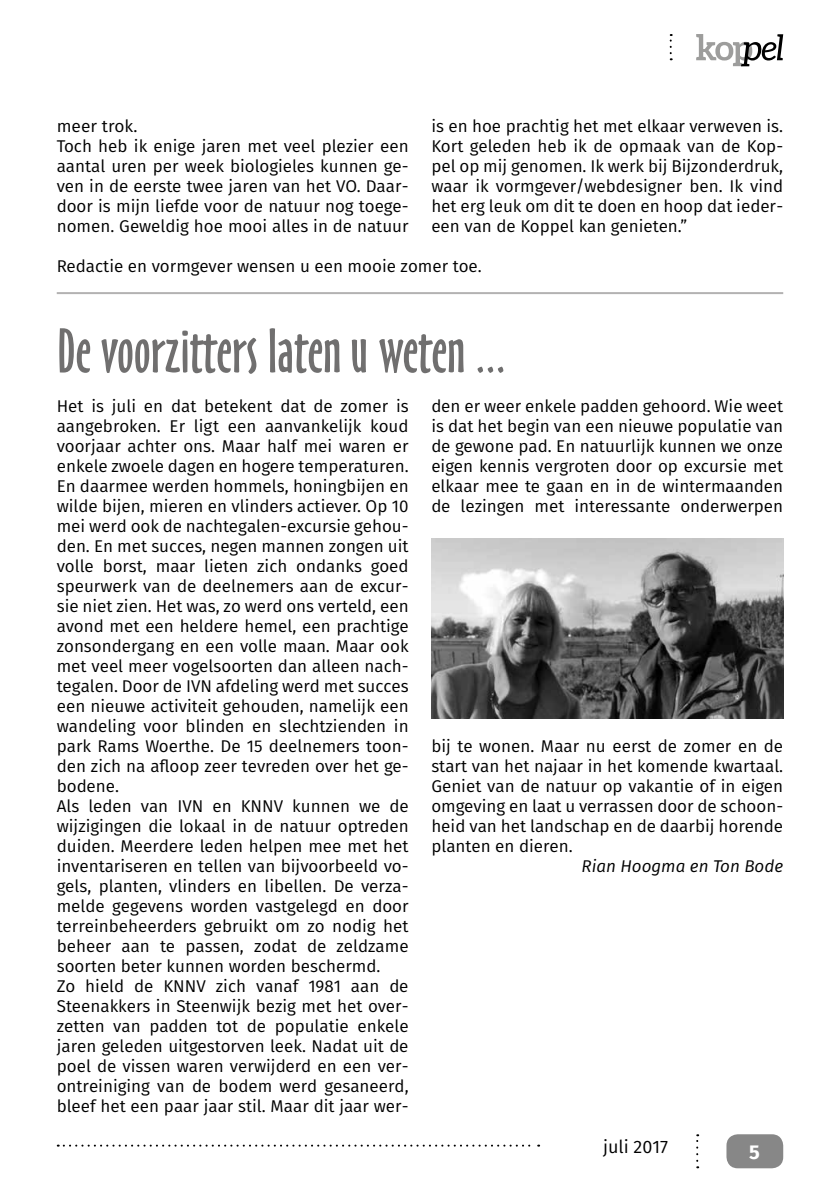
<style>
.page{position:relative;width:840px;height:1191px;background:#fff}
.page>*{position:absolute;margin:0;border:0;box-sizing:border-box;transform-origin:0 0}
.t1{font:58px "Oz Handicraft BT";color:#706f6f}
.t2{font:700 20px "Fira Sans";color:#fff}
.t3{font:18px "Fira Sans";color:#000}
.t4{font:17px/20px "Fira Sans";color:#000;text-align:justify}
.t5{font:italic 17px "Fira Sans";color:#000}
</style>
<div class="page">
<div style="left:726px;top:1134px;width:56px;height:34px;background:#878787;border-radius:11px"></div>
<svg style="left:58px;top:1144px;width:481px;height:2px"></svg>
<svg style="left:696px;top:34px;width:86px;height:32px"></svg>
<svg style="left:669px;top:34px;width:2px;height:26px"></svg>
<hr style="left:57px;top:292px;width:725px;height:2px;background:#b3b2b2">
<img style="left:431px;top:538px;width:351px;height:180px">
<p class="t4" style="left:57px;top:116px;width:353px;text-align:left">meer trok.<br>Toch heb ik enige jaren met veel plezier een aantal uren per week biologieles kunnen ge&shy;ven in de eerste twee jaren van het VO. Daar&shy;door is mijn liefde voor de natuur nog toege&shy;nomen. Geweldig hoe mooi alles in de natuur</p>
<p class="t4" style="left:431px;top:116px;width:353px">is en hoe prachtig het met elkaar verweven is.<br>Kort geleden heb ik de opmaak van de Kop&shy;pel op mij genomen. Ik werk bij Bijzonderdruk, waar ik vormgever/webdesigner ben. Ik vind het erg leuk om dit te doen en hoop dat ieder&shy;een van de Koppel kan genieten.”</p>
<p class="t4" style="left:57px;top:256px;width:426px">Redactie en vormgever wensen u een mooie zomer toe.</p>
<h1 class="t1" style="left:57px;top:317px;width:450px">De voorzitters laten u weten ...</h1>
<p class="t4" style="left:57px;top:396px;width:353px;text-align:left">Het is juli en dat betekent dat de zomer is aangebroken. Er ligt een aanvankelijk koud voorjaar achter ons. Maar half mei waren er enkele zwoele dagen en hogere temperaturen.<br>En daarmee werden hommels, honingbijen en wilde bijen, mieren en vlinders actiever. Op 10 mei werd ook de nachtegalen-excursie gehou&shy;den. En met succes, negen mannen zongen uit volle borst, maar lieten zich ondanks goed speurwerk van de deelnemers aan de excur&shy;sie niet zien. Het was, zo werd ons verteld, een avond met een heldere hemel, een prachtige zonsondergang en een volle maan. Maar ook met veel meer vogelsoorten dan alleen nach&shy;tegalen. Door de IVN afdeling werd met succes een nieuwe activiteit gehouden, namelijk een wandeling voor blinden en slechtzienden in park Rams Woerthe. De 15 deelnemers toon&shy;den zich na afloop zeer tevreden over het ge&shy;bodene.<br>Als leden van IVN en KNNV kunnen we de wijzigingen die lokaal in de natuur optreden duiden. Meerdere leden helpen mee met het inventariseren en tellen van bijvoorbeeld vo&shy;gels, planten, vlinders en libellen. De verza&shy;melde gegevens worden vastgelegd en door terreinbeheerders gebruikt om zo nodig het beheer aan te passen, zodat de zeldzame soorten beter kunnen worden beschermd.<br>Zo hield de KNNV zich vanaf 1981 aan de Steenakkers in Steenwijk bezig met het over&shy;zetten van padden tot de populatie enkele jaren geleden uitgestorven leek. Nadat uit de poel de vissen waren verwijderd en een ver&shy;ontreiniging van de bodem werd gesaneerd, bleef het een paar jaar stil. Maar dit jaar wer-</p>
<p class="t4" style="left:431px;top:396px;width:353px">den er weer enkele padden gehoord. Wie weet is dat het begin van een nieuwe populatie van de gewone pad. En natuurlijk kunnen we onze eigen kennis vergroten door op excursie met elkaar mee te gaan en in de wintermaanden de lezingen met interessante onderwerpen</p>
<p class="t4" style="left:431px;top:736px;width:353px">bij te wonen. Maar nu eerst de zomer en de start van het najaar in het komende kwartaal.<br>Geniet van de natuur op vakantie of in eigen omgeving en laat u verrassen door de schoon&shy;heid van het landschap en de daarbij horende planten en dieren.</p>
<p class="t5" style="left:581px;top:854px;width:203px">Rian Hoogma en Ton Bode</p>
<p class="t3" style="left:602px;top:1134px;width:66px">juli 2017</p>
<p class="t2" style="left:748px;top:1138px;width:12px">5</p>
</div>
